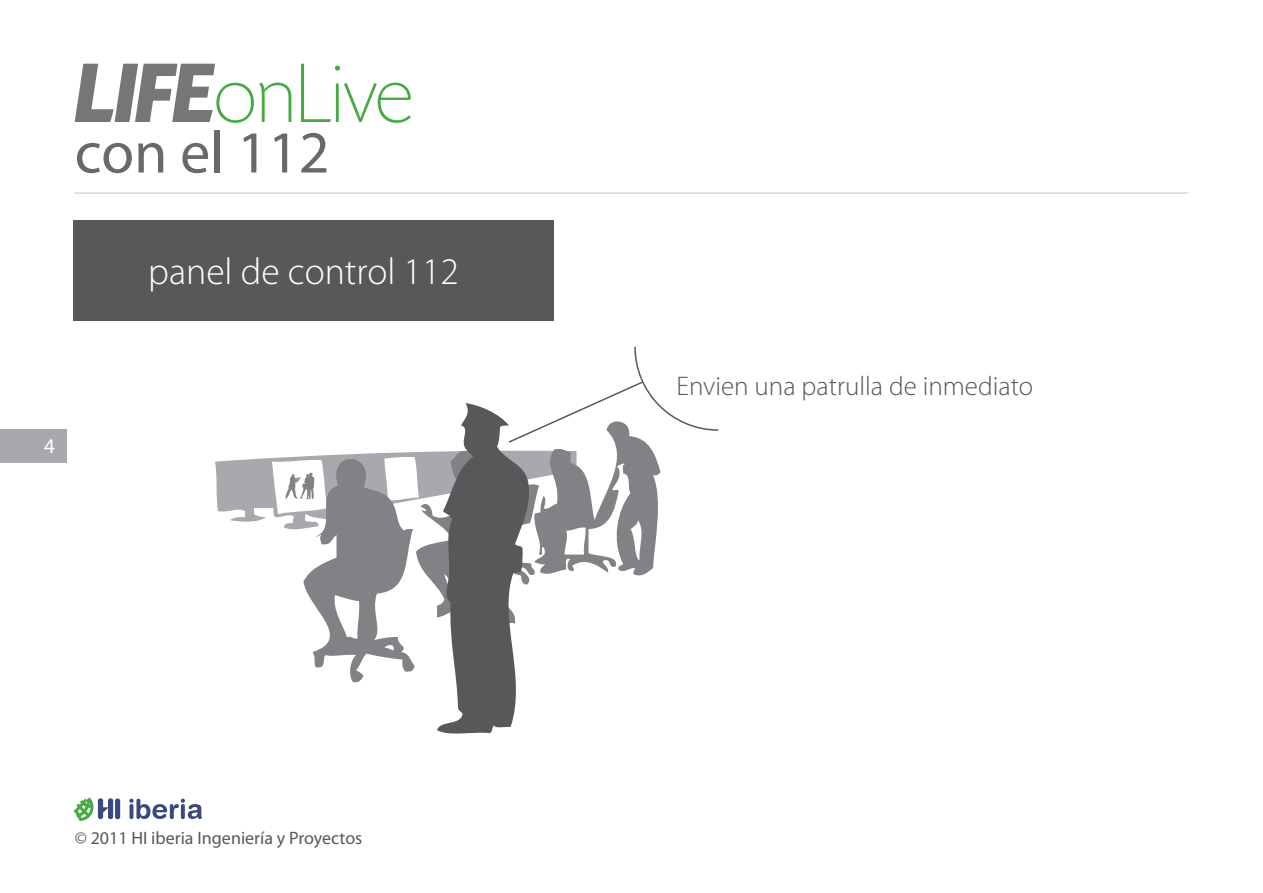
<style>
.page{position:relative;width:1263px;height:893px;background:#fff}
.page>*{position:absolute;margin:0;border:0;box-sizing:border-box;transform-origin:0 0}
.t1{font:200 88.8px "Today SHOP";color:#46aa42}
.t2{font:60px "Myriad Pro";color:#69696c}
.t3{font:300 37.65px "Myriad Pro";color:#fff}
.t4{font:300 27px "Myriad Pro";color:#57585a}
.t5{font:21px "Myriad Pro";color:#fff}
.t6{font:18px "Myriad Pro";color:#57585a}
.s1{font-weight:700;font-style:italic;color:#757678}
</style>
<div class="page">
<svg style="left:73px;top:797px;width:47px;height:24px"></svg>
<svg style="left:129px;top:799px;width:73px;height:20px"></svg>
<hr style="left:75px;top:193px;width:1113px;height:1px;background:#c2c3c3">
<div style="left:0;top:430px;width:67px;height:33px;background:#a8a9ad"></div>
<div style="left:74px;top:220px;width:480px;height:101px;background:#57585a"></div>
<svg style="left:215px;top:346px;width:504px;height:388px"></svg>
<h1 class="t1" style="left:75px;top:48px;width:339px"><span class="s1">LIFE</span>onLive</h1>
<h2 class="t2" style="left:75px;top:115px;width:256px">con el 112</h2>
<h3 class="t3" style="left:148px;top:249px;width:312px">panel de control 112</h3>
<p class="t5" style="left:44px;top:433px;width:12px">4</p>
<p class="t6" style="left:75px;top:827px;width:289px">© 2011 HI iberia Ingeniería y Proyectos</p>
<h3 class="t4" style="left:676px;top:370px;width:358px">Envien una patrulla de inmediato</h3>
</div>
